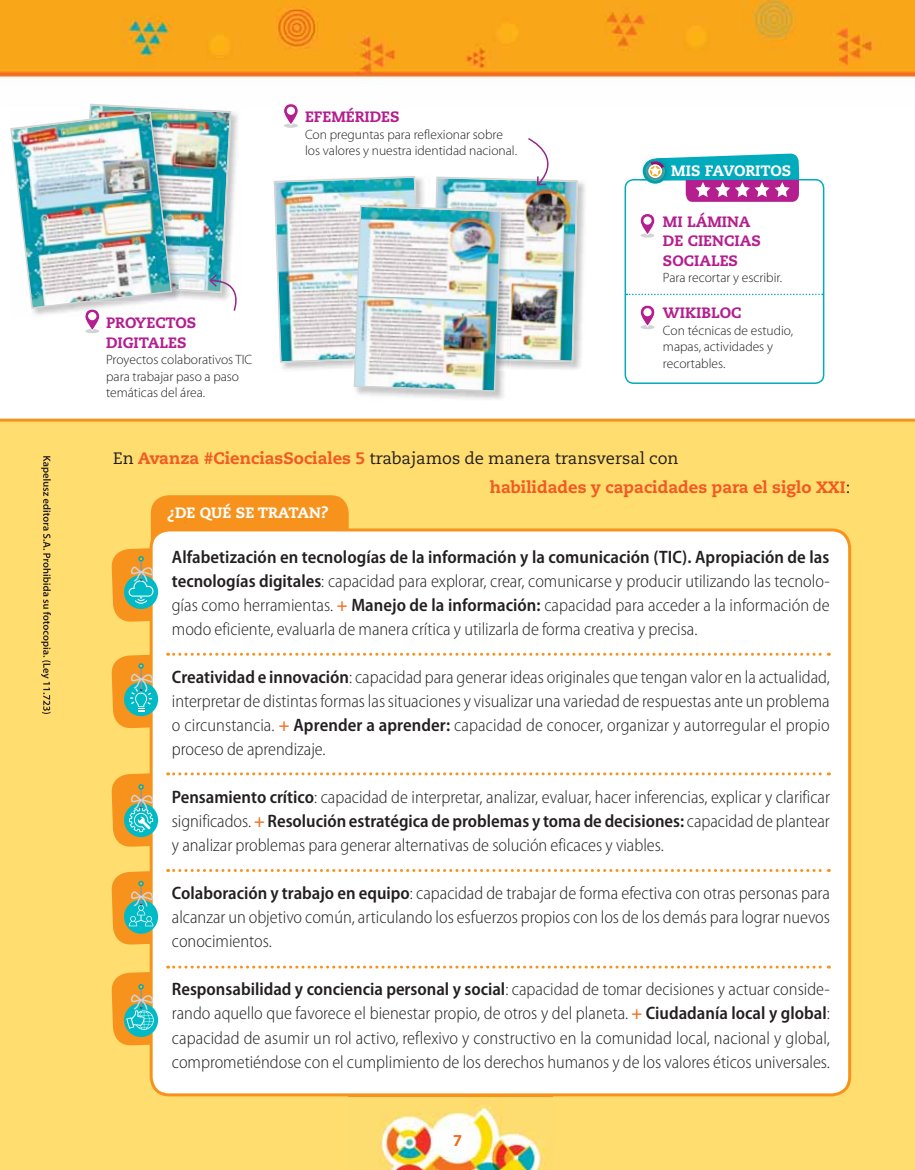
<style>
.page{position:relative;width:915px;height:1170px;background:#fff}
.page>*{position:absolute;margin:0;border:0;box-sizing:border-box;transform-origin:0 0}
.t1{font:300 semi-condensed 18px/24px "Myriad Pro";color:#231f20;text-align:justify}
.t2{font:800 16.5px/28.5px "Caecilia LT Std";color:#f15a22}
.t3{font:600 16.5px "Myriad Pro";color:#f36f21}
.t4{font:800 15px/19.5px "Caecilia LT Std";color:#b41e8e}
.t5{font:800 15px "Caecilia LT Std";color:#fff}
.t6{font:300 13.5px/16.5px "Myriad Pro";color:#231f20}
.s1{font-weight:400;color:#231f20}
.s2{font-weight:600}
.s3{font-weight:600;color:#f36f21}
</style>
<div class="page">
<div style="left:0;top:420px;width:914px;height:749px;background:#ffdd6f"></div>
<hr style="left:0;top:418px;width:914px;height:3px;background:#f7931d">
<img style="left:0;top:0;width:914px;height:106px">
<hr style="left:85px;top:329px;width:14px;height:4px;background:#d1d3d4;border-radius:50%">
<div style="left:284px;top:123px;width:14px;height:5px;background:#d1d3d4;border-radius:50%"></div>
<svg style="left:283px;top:104px;width:15px;height:21px"></svg>
<div style="left:283px;top:103px;width:15px;height:22px;border:1px solid #fff;border-radius:7px"></div>
<div style="left:287px;top:107px;width:8px;height:8px;background:#fff;border-radius:50%"></div>
<svg style="left:624px;top:153px;width:200px;height:231px"></svg>
<div style="left:640px;top:233px;width:14px;height:5px;background:#d1d3d4;border-radius:50%"></div>
<svg style="left:640px;top:213px;width:14px;height:22px"></svg>
<div style="left:639px;top:213px;width:16px;height:22px;border:1px solid #fff;border-radius:7px"></div>
<div style="left:643px;top:216px;width:8px;height:9px;background:#fff;border-radius:50%"></div>
<hr style="left:640px;top:325px;width:14px;height:4px;background:#d1d3d4;border-radius:50%">
<svg style="left:640px;top:305px;width:14px;height:21px"></svg>
<div style="left:639px;top:305px;width:16px;height:22px;border:1px solid #fff;border-radius:7px"></div>
<div style="left:643px;top:308px;width:8px;height:8px;background:#fff;border-radius:50%"></div>
<div style="left:151px;top:495px;width:197px;height:65px;background:#f7931d;border-radius:18px"></div>
<div style="left:150px;top:528px;width:700px;height:568px;background:#fff"></div>
<svg style="left:111px;top:546px;width:92px;height:76px;background:#ded7b3"></svg>
<svg style="left:111px;top:652px;width:718px;height:76px;background:#faf8f2"></svg>
<svg style="left:111px;top:771px;width:718px;height:76px;background:#fbf8f2"></svg>
<svg style="left:111px;top:868px;width:718px;height:77px;background:#faf8f2"></svg>
<svg style="left:111px;top:965px;width:718px;height:80px;background:#fbf8f2"></svg>
<img style="left:577px;top:180px;width:8px;height:189px">
<img style="left:273px;top:138px;width:304px;height:254px">
<img style="left:9px;top:104px;width:236px;height:227px">
<img style="left:348px;top:1095px;width:204px;height:74px">
<svg style="left:41px;top:456px;width:10px;height:257px"></svg>
<p class="t4" style="left:305px;top:108px;width:96px">EFEMÉRIDES</p>
<p class="t6" style="left:305px;top:127px;width:213px">Con preguntas para reflexionar sobre los valores y nuestra identidad nacional.</p>
<p class="t4" style="left:106px;top:314px;width:92px">PROYECTOS<br>DIGITALES</p>
<p class="t6" style="left:106px;top:353px;width:148px">Proyectos colaborativos TIC para trabajar paso a paso temáticas del área.</p>
<p class="t5" style="left:671px;top:163px;width:121px">MIS FAVORITOS</p>
<p class="t4" style="left:662px;top:212px;width:99px">MI LÁMINA<br>DE CIENCIAS<br>SOCIALES</p>
<p class="t6" style="left:662px;top:271px;width:121px">Para recortar y escribir.</p>
<p class="t4" style="left:662px;top:304px;width:80px">WIKIBLOC</p>
<p class="t6" style="left:662px;top:323px;width:132px">Con técnicas de estudio, mapas, actividades y recortables.</p>
<p class="t2" style="left:489px;top:445px;width:362px;text-indent:-376px"><span class="s1">En</span> Avanza #CienciasSociales 5 <span class="s1">trabajamos de manera transversal con<br></span>habilidades y capacidades para el siglo XXI<span class="s1">:</span></p>
<p class="t5" style="left:168px;top:505px;width:162px">¿DE QUÉ SE TRATAN?</p>
<p class="t1" style="left:172px;top:547px;width:659px"><span class="s2">Alfabetización en tecnologías de la información y la comunicación (TIC). Apropiación de las tecnologías digitales</span>: capacidad para explorar, crear, comunicarse y producir utilizando las tecnolo&shy;gías como herramientas. <span class="s3">+</span> <span class="s2">Manejo de la información:</span> capacidad para acceder a la información de modo eficiente, evaluarla de manera crítica y utilizarla de forma creativa y precisa.</p>
<p class="t1" style="left:172px;top:667px;width:659px"><span class="s2">Creatividad e innovación</span>: capacidad para generar ideas originales que tengan valor en la actualidad, interpretar de distintas formas las situaciones y visualizar una variedad de respuestas ante un problema o circunstancia. <span class="s3">+</span> <span class="s2">Aprender a aprender:</span> capacidad de conocer, organizar y autorregular el propio proceso de aprendizaje.</p>
<p class="t1" style="left:172px;top:787px;width:659px"><span class="s2">Pensamiento crítico</span>: capacidad de interpretar, analizar, evaluar, hacer inferencias, explicar y clarificar significados. <span class="s3">+</span> <span class="s2">Resolución estratégica de problemas y toma de decisiones:</span> capacidad de plantear y analizar problemas para generar alternativas de solución eficaces y viables.</p>
<p class="t1" style="left:172px;top:883px;width:659px"><span class="s2">Colaboración y trabajo en equipo</span>: capacidad de trabajar de forma efectiva con otras personas para alcanzar un objetivo común, articulando los esfuerzos propios con los de los demás para lograr nuevos conocimientos.</p>
<p class="t1" style="left:172px;top:979px;width:659px"><span class="s2">Responsabilidad y conciencia personal y social</span>: capacidad de tomar decisiones y actuar conside&shy;rando aquello que favorece el bienestar propio, de otros y del planeta. <span class="s3">+</span> <span class="s2">Ciudadanía local y global</span>: capacidad de asumir un rol activo, reflexivo y constructivo en la comunidad local, nacional y global, comprometiéndose con el cumplimiento de los derechos humanos y de los valores éticos universales.</p>
<p class="t3" style="left:453px;top:1133px;width:10px">7</p>
</div>
